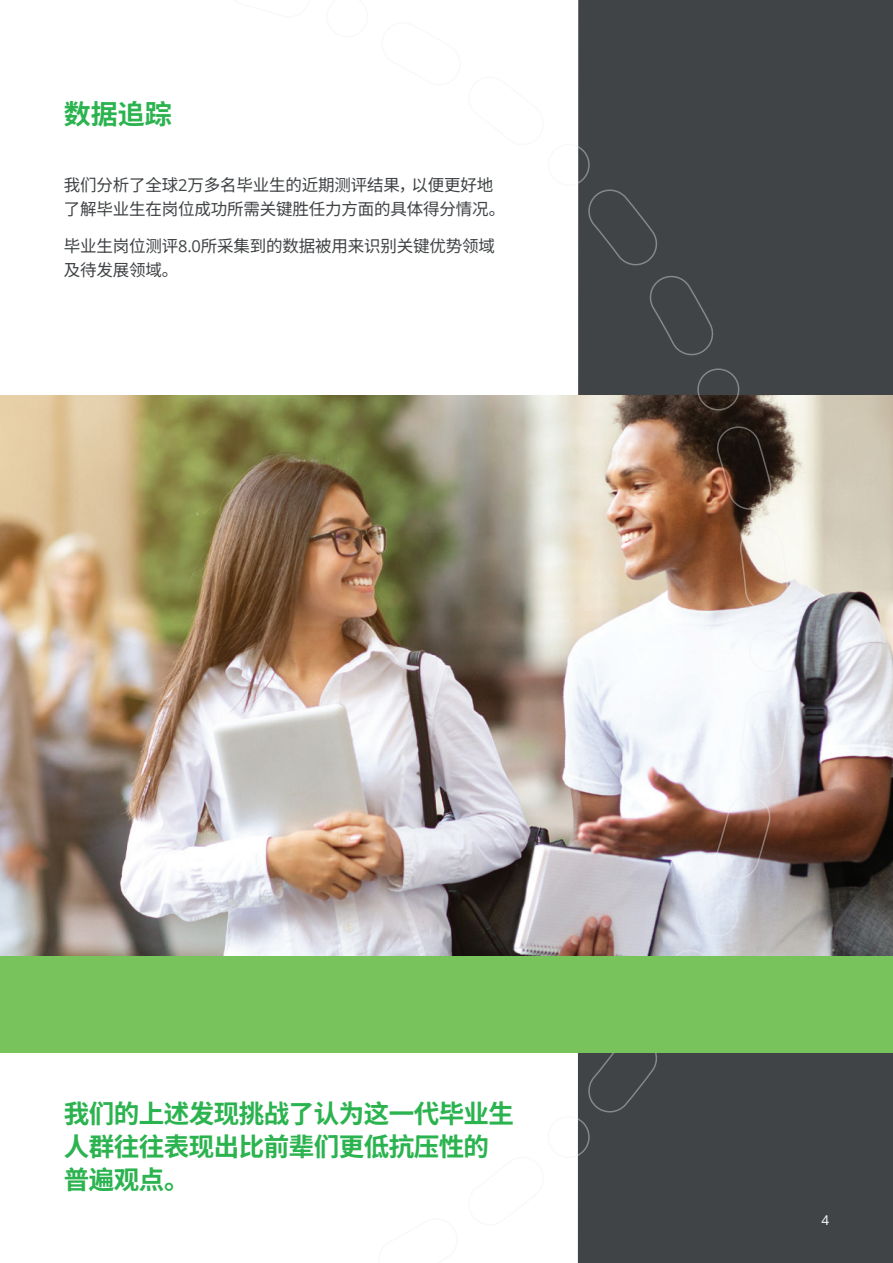
<style>
.page{position:relative;width:893px;height:1263px;background:#fff}
.page>*{position:absolute;margin:0;border:0;box-sizing:border-box;transform-origin:0 0}
.t1{font:700 27px "Noto Sans SC";color:#2bb34f}
.Highlighted_copy{font:700 25.5px/33px "Noto Sans SC";letter-spacing:-.02em;color:#2bb34f}
.BODY_Copy{font:16.5px/24px "Noto Sans SC";letter-spacing:-.01em;color:#414446}
.t2{font:13.5px "Open Sans";color:#fff}
.s1{font-family:"Open Sans"}
</style>
<div class="page">
<div style="left:578px;top:0;width:315px;height:1263px;background:#414446"></div>
<img style="left:792px;top:395px;width:101px;height:561px">
<img style="left:0;top:0;width:792px;height:1263px">
<div style="left:0;top:956px;width:893px;height:97px;background:#78c35c"></div>
<p class="t1" style="left:64px;top:98px;width:109px">数据追踪</p>
<p class="BODY_Copy" style="left:64px;top:173px;width:443px">我们分析了全球<span class="s1">2</span>万多名毕业生的近期测评结果，以便更好地了解毕业生在岗位成功所需关键胜任力方面的具体得分情况。</p>
<p class="BODY_Copy" style="left:64px;top:234px;width:433px">毕业生岗位测评<span class="s1">8.0</span>所采集到的数据被用来识别关键优势领域及待发展领域。</p>
<p class="Highlighted_copy" style="left:64px;top:1097px;width:452px">我们的上述发现挑战了认为这一代毕业生人群往往表现出比前辈们更低抗压性的普遍观点。</p>
<p class="t2" style="left:821px;top:1210px;width:9px">4</p>
</div>
